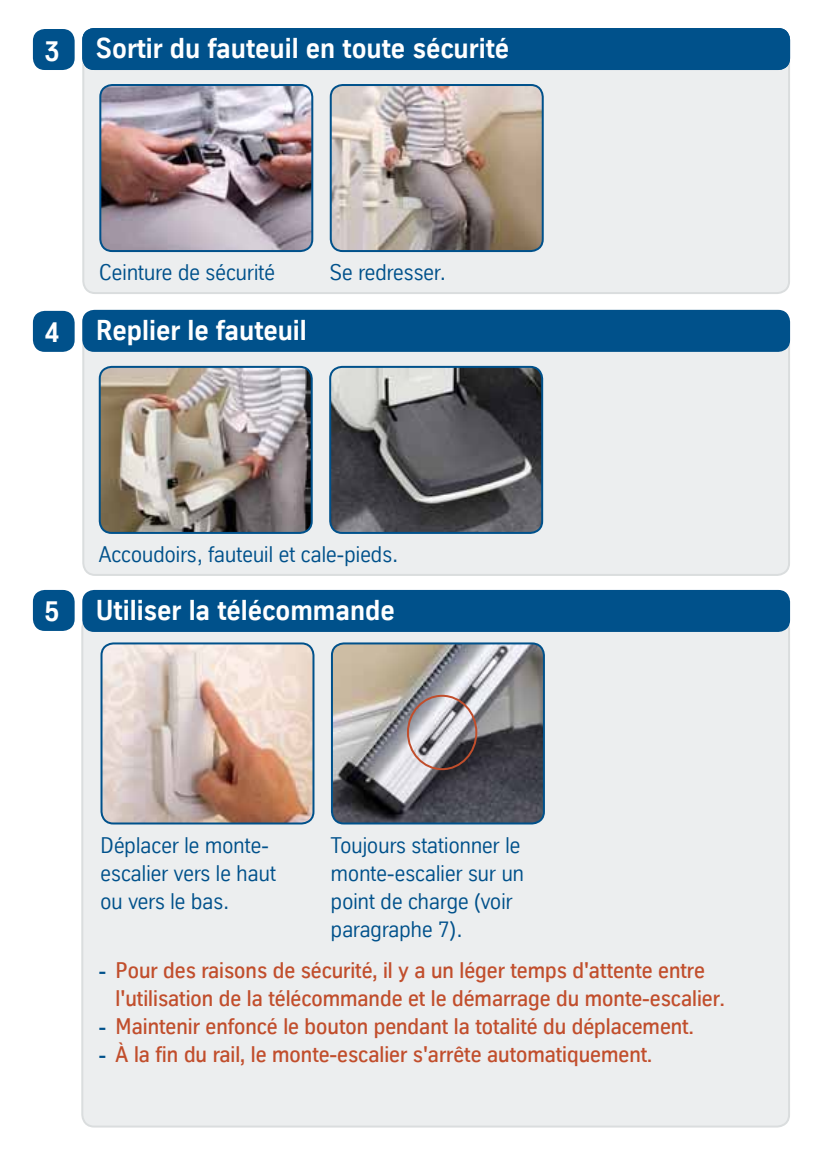
<style>
.page{position:relative;width:823px;height:1171px;background:#fff}
.page>*{position:absolute;margin:0;border:0;box-sizing:border-box;transform-origin:0 0}
.t1{font:700 28px "TK Type";color:#fff}
.t2{font:500 22px/28px "TK Type";color:#c14e2c}
.t3{font:22px/28px "TK Type";color:#00518b}
.s1{font-weight:700;font-size:20px;color:#00518b}
</style>
<div class="page">
<div style="left:83px;top:29px;width:705px;height:264px;background:#eceeef;border-radius:12px"></div>
<div style="left:83px;top:311px;width:705px;height:264px;background:#eceeef;border-radius:12px"></div>
<div style="left:82px;top:617px;width:706px;height:509px;background:#eceeef;border-radius:12px"></div>
<img style="left:102px;top:85px;width:210px;height:166px">
<div style="left:99px;top:84px;width:214px;height:168px;border:2px solid #00518b;border-radius:12px"></div>
<img style="left:332px;top:85px;width:210px;height:166px">
<div style="left:329px;top:84px;width:214px;height:168px;border:2px solid #00518b;border-radius:12px"></div>
<img style="left:331px;top:367px;width:211px;height:165px">
<div style="left:329px;top:366px;width:214px;height:168px;border:2px solid #00518b;border-radius:12px"></div>
<img style="left:100px;top:367px;width:211px;height:166px">
<div style="left:99px;top:366px;width:213px;height:168px;border:2px solid #00518b;border-radius:12px"></div>
<img style="left:332px;top:643px;width:211px;height:180px">
<div style="left:331px;top:642px;width:213px;height:182px;border:2px solid #00518b;border-radius:12px"></div>
<img style="left:102px;top:644px;width:211px;height:179px">
<div style="left:100px;top:642px;width:214px;height:182px;border:2px solid #00518b;border-radius:12px"></div>
<div style="left:406px;top:695px;width:71px;height:75px;border:2px solid #c14e2c;border-radius:50%"></div>
<div style="left:33px;top:311px;width:42px;height:41px;background:#00518b;border-radius:12px"></div>
<div style="left:82px;top:310px;width:707px;height:42px;background:#00518b;border-radius:12px"></div>
<div style="left:33px;top:590px;width:42px;height:41px;background:#00518b;border-radius:12px"></div>
<div style="left:82px;top:590px;width:707px;height:42px;background:#00518b;border-radius:12px"></div>
<div style="left:82px;top:28px;width:707px;height:42px;background:#00518b;border-radius:12px"></div>
<div style="left:33px;top:29px;width:42px;height:41px;background:#00518b;border-radius:12px"></div>
<p class="t1" style="left:44px;top:36px;width:17px">3</p>
<p class="t1" style="left:96px;top:33px;width:414px">Sortir du fauteuil en toute sécurité</p>
<p class="t1" style="left:112px;top:33px;width:327px">icheres Absteigen v m Sitz</p>
<p class="t3" style="left:99px;top:259px;width:177px">Ceinture de sécurité</p>
<p class="t3" style="left:329px;top:259px;width:118px">Se redresser.</p>
<p class="t1" style="left:44px;top:318px;width:17px">4</p>
<p class="t1" style="left:96px;top:315px;width:212px">Replier le fauteuil</p>
<p class="t3" style="left:99px;top:540px;width:301px">Accoudoirs, fauteuil et cale-pieds.</p>
<p class="t1" style="left:44px;top:597px;width:17px">5</p>
<p class="t1" style="left:96px;top:595px;width:300px">Utiliser la télécommande</p>
<p class="t3" style="left:100px;top:831px;width:177px">Déplacer le monte&shy;escalier vers le haut ou vers le bas.</p>
<p class="t3" style="left:331px;top:831px;width:195px">Toujours stationner le monte-escalier sur un point de charge (voir paragraphe 7).</p>
<p class="t2" style="left:115px;top:956px;width:610px;text-indent:-17px"><span class="s1">-</span> Pour des raisons de sécurité, il y a un léger temps d'attente entre l'utilisation de la télécommande et le démarrage du monte-escalier.</p>
<p class="t2" style="left:99px;top:1012px;width:596px"><span class="s1">-</span> Maintenir enfoncé le bouton pendant la totalité du déplacement.</p>
<p class="t2" style="left:99px;top:1040px;width:554px"><span class="s1">-</span> À la fin du rail, le monte-escalier s'arrête automatiquement.</p>
</div>
